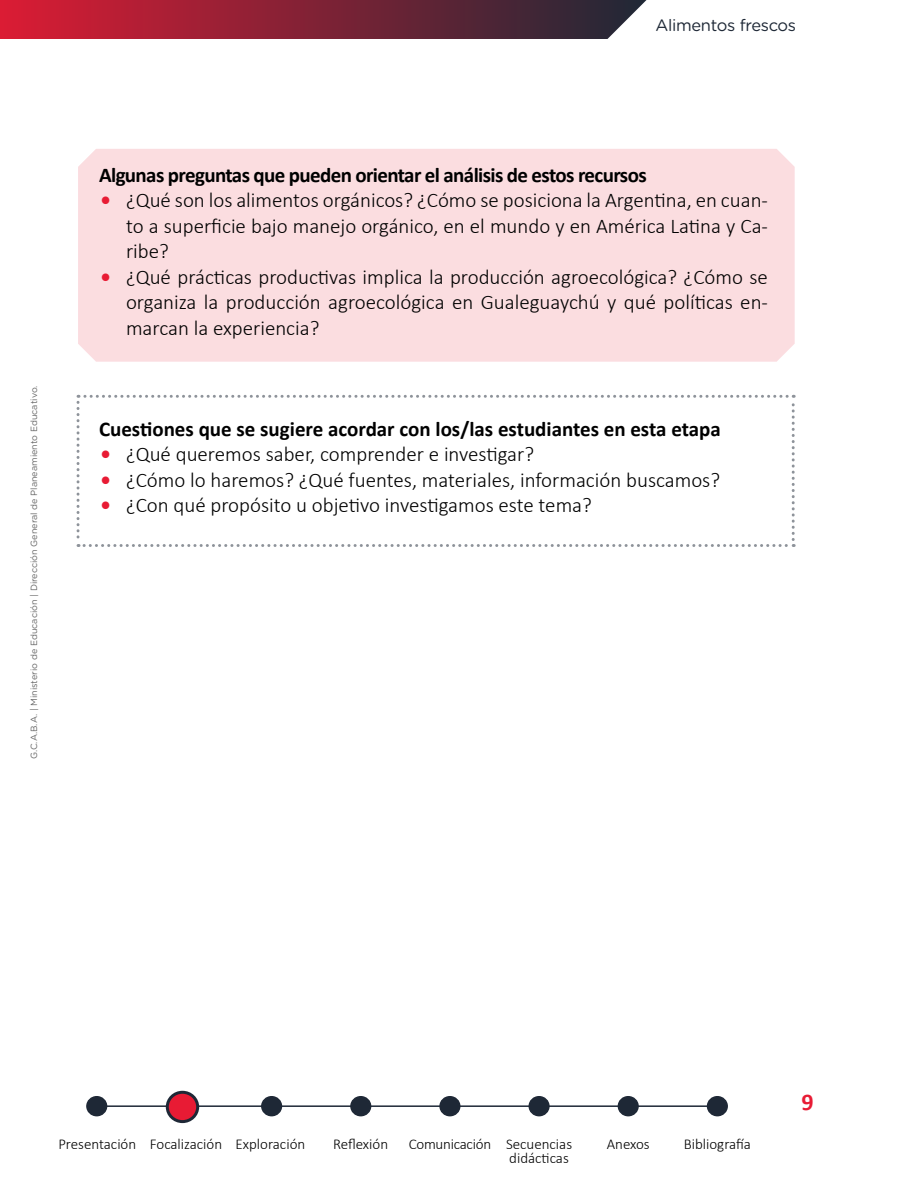
<style>
.page{position:relative;width:918px;height:1188px;background:#fff}
.page>*{position:absolute;margin:0;border:0;box-sizing:border-box;transform-origin:0 0}
.t1{font:700 24px "Calibri";color:#e81b34}
.t2{font:300 21px/25.5px "Calibri";color:#000;text-align:justify}
.t3{font:700 21px "Calibri";color:#000}
.t4{font:700 21px "Calibri";letter-spacing:-.03em;color:#000}
.t5{font:16.5px "Gotham Rounded";letter-spacing:-.02em;color:#1e2836}
.t6{font:300 15px/14.4px "Calibri";color:#000;text-align:right}
.t7{font:9px "Gotham Rounded";color:#666}
.s1{font-weight:700;color:#e81b34}
</style>
<div class="page">
<div style="left:78px;top:149px;width:717px;height:213px;background:#fbdde0"></div>
<svg style="left:77px;top:395px;width:718px;height:152px"></svg>
<svg style="left:0;top:0;width:646px;height:39px;background:#832639"></svg>
<div style="left:632px;top:26px;width:241px;height:26px;background:#fff;border-radius:10px"></div>
<hr style="left:97px;top:1105px;width:625px;height:2px;background:#1e2836">
<div style="left:167px;top:1092px;width:31px;height:30px;background:#e81b34;border-radius:50%"></div>
<div style="left:166px;top:1091px;width:33px;height:32px;border:3px solid #1e2836;border-radius:50%"></div>
<div style="left:262px;top:1097px;width:19px;height:19px;background:#1e2836;border-radius:50%"></div>
<div style="left:261px;top:1096px;width:21px;height:20px;border:2px solid #1e2836;border-radius:50%"></div>
<div style="left:351px;top:1097px;width:20px;height:19px;background:#1e2836;border-radius:50%"></div>
<div style="left:350px;top:1096px;width:21px;height:20px;border:2px solid #1e2836;border-radius:50%"></div>
<div style="left:440px;top:1097px;width:20px;height:19px;background:#1e2836;border-radius:50%"></div>
<div style="left:439px;top:1096px;width:21px;height:20px;border:2px solid #1e2836;border-radius:50%"></div>
<div style="left:529px;top:1097px;width:20px;height:19px;background:#1e2836;border-radius:50%"></div>
<div style="left:529px;top:1096px;width:21px;height:20px;border:2px solid #1e2836;border-radius:50%"></div>
<div style="left:708px;top:1097px;width:19px;height:19px;background:#1e2836;border-radius:50%"></div>
<div style="left:707px;top:1096px;width:21px;height:20px;border:2px solid #1e2836;border-radius:50%"></div>
<div style="left:618px;top:1097px;width:20px;height:19px;background:#1e2836;border-radius:50%"></div>
<div style="left:618px;top:1096px;width:21px;height:20px;border:2px solid #1e2836;border-radius:50%"></div>
<div style="left:87px;top:1097px;width:20px;height:19px;background:#1e2836;border-radius:50%"></div>
<div style="left:86px;top:1096px;width:21px;height:20px;border:2px solid #1e2836;border-radius:50%"></div>
<p class="t7" style="left:28px;top:759px;width:375px;rotate:-90deg">G.C.A.B.A. | Ministerio de Educación | Dirección General de Planeamiento Educativo.</p>
<p class="t5" style="left:656px;top:14px;width:142px">Alimentos frescos</p>
<p class="t4" style="left:99px;top:160px;width:549px">Algunas preguntas que pueden orientar el análisis de estos recursos</p>
<p class="t2" style="left:126px;top:187px;width:643px;text-indent:-26px"><span class="s1">•</span> ¿Qué son los alimentos orgánicos? ¿Cómo se posiciona la Argentina, en cuan&shy;to a superficie bajo manejo orgánico, en el mundo y en América Latina y Ca&shy;ribe?</p>
<p class="t2" style="left:126px;top:264px;width:644px;text-indent:-26px"><span class="s1">•</span> ¿Qué prácticas productivas implica la producción agroecológica? ¿Cómo se organiza la producción agroecológica en Gualeguaychú y qué políticas en&shy;marcan la experiencia?</p>
<p class="t3" style="left:99px;top:414px;width:623px">Cuestiones que se sugiere acordar con los/las estudiantes en esta etapa</p>
<p class="t2" style="left:101px;top:441px;width:435px"><span class="s1">•</span> ¿Qué queremos saber, comprender e investigar?</p>
<p class="t2" style="left:101px;top:467px;width:621px"><span class="s1">•</span> ¿Cómo lo haremos? ¿Qué fuentes, materiales, información buscamos?</p>
<p class="t2" style="left:101px;top:492px;width:493px"><span class="s1">•</span> ¿Con qué propósito u objetivo investigamos este tema?</p>
<p class="t6" style="left:58px;top:1136px;width:248px">Presentación Focalización Exploración</p>
<p class="t6" style="left:333px;top:1136px;width:57px">Reflexión</p>
<p class="t6" style="left:409px;top:1136px;width:165px">Comunicación Secuencias didácticas</p>
<p class="t6" style="left:607px;top:1136px;width:44px">Anexos</p>
<p class="t6" style="left:684px;top:1136px;width:69px">Bibliografía</p>
<p class="t1" style="left:802px;top:1085px;width:14px">9</p>
</div>
